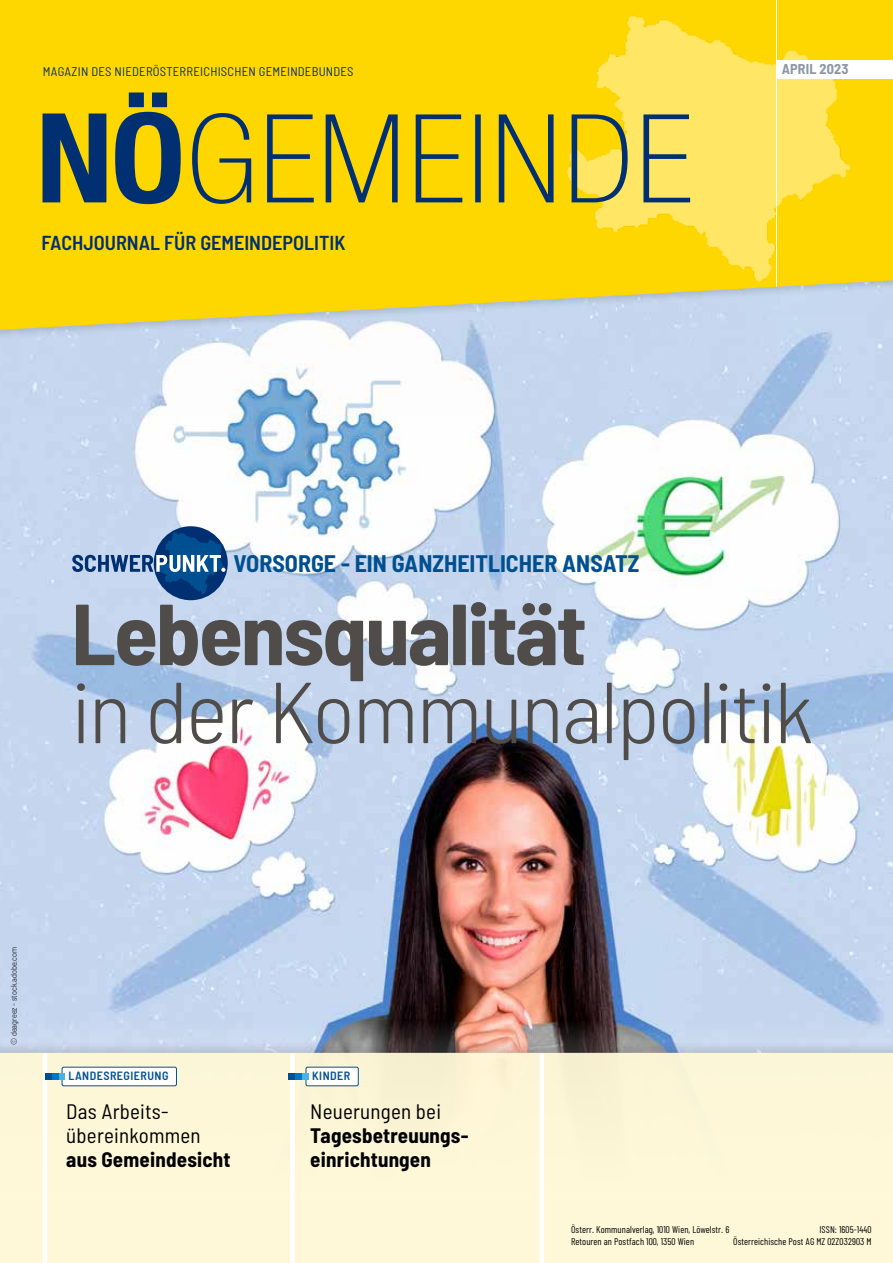
<style>
.page{position:relative;width:893px;height:1263px;background:#fff}
.page>*{position:absolute;margin:0;border:0;box-sizing:border-box;transform-origin:0 0}
.t1{font:300 semi-condensed 86.4px "Barlow";letter-spacing:-.025em;color:#4f4c4a;scale:1.04 1}
.t2{font:700 semi-condensed 86.4px "Barlow";letter-spacing:-.025em;color:#4f4c4a;scale:1.04 1}
.t3{font:700 semi-condensed 24px "Barlow";color:#005091}
.t4{font:700 semi-condensed 21px/24px "Barlow";letter-spacing:.01em;color:#000}
.t5{font:semi-condensed 21px/24px "Barlow";letter-spacing:.01em;color:#000}
.t6{font:600 semi-condensed 20.25px "Barlow";color:#003072}
.t7{font:700 semi-condensed 14.25px "Barlow";letter-spacing:.01em;color:#8d97a5}
.t8{font:semi-condensed 12.6px "Barlow";letter-spacing:.02em;color:#003072}
.t9{font:600 semi-condensed 12px "Barlow";letter-spacing:.04em;color:#005091}
.t10{font:9.75px/11.7px "Barlow Condensed";letter-spacing:.01em;color:#000;text-align:right}
.t11{font:300 semi-condensed 8.25px "Barlow";color:#000}
</style>
<div class="page">
<div style="left:0;top:0;width:776px;height:416px;background:#ffd700"></div>
<div style="left:856px;top:0;width:37px;height:315px;background:#ffd700"></div>
<img style="left:594px;top:0;width:262px;height:279px">
<svg style="left:43px;top:92px;width:138px;height:112px"></svg>
<svg style="left:192px;top:113px;width:498px;height:91px"></svg>
<div style="left:0;top:279px;width:893px;height:984px;background:#000;opacity:.15"></div>
<div style="left:0;top:1039px;width:893px;height:224px;background:#000;opacity:.15"></div>
<div style="left:0;top:1053px;width:893px;height:210px;background:#fff8d7"></div>
<div style="left:290px;top:1053px;width:5px;height:210px;background:#fff"></div>
<hr style="left:43px;top:1053px;width:4px;height:210px;background:#fff">
<hr style="left:540px;top:1053px;width:4px;height:210px;background:#fff">
<div style="left:776px;top:60px;width:117px;height:19px;background:#fff"></div>
<div style="left:62px;top:1067px;width:114px;height:19px;background:#fff;border-radius:2px"></div>
<div style="left:62px;top:1067px;width:115px;height:19px;border:1px solid #005091;border-radius:2px"></div>
<svg style="left:45px;top:1073px;width:20px;height:6px"></svg>
<div style="left:306px;top:1067px;width:52px;height:19px;background:#fff;border-radius:2px"></div>
<div style="left:306px;top:1067px;width:53px;height:19px;border:1px solid #005091;border-radius:2px"></div>
<svg style="left:289px;top:1073px;width:20px;height:6px"></svg>
<div style="left:154px;top:526px;width:74px;height:74px;background:#003072;border-radius:50%"></div>
<svg style="left:72px;top:532px;width:154px;height:62px"></svg>
<p class="t8" style="left:43px;top:63px;width:312px">MAGAZIN DES NIEDERÖSTERREICHISCHEN GEMEINDEBUNDES</p>
<h3 class="t6" style="left:41px;top:230px;width:306px">FACHJOURNAL FÜR GEMEINDEPOLITIK</h3>
<h3 class="t7" style="left:782px;top:60px;width:68px">APRIL 2023</h3>
<h2 class="t3" style="left:234px;top:548px;width:407px">VORSORGE - EIN GANZHEITLICHER ANSATZ</h2>
<h1 class="t2" style="left:71px;top:580px;width:497px">Lebensqualität</h1>
<h1 class="t1" style="left:71px;top:658px;width:716px">in der Kommunalpolitik</h1>
<p class="t11" style="left:9px;top:1045px;width:99px;rotate:-90deg">© deagreez - stock.adobe.com</p>
<p class="t9" style="left:68px;top:1068px;width:102px">LANDESREGIERUNG</p>
<h3 class="t5" style="left:66px;top:1099px;width:136px">Das Arbeits&shy;übereinkommen</h3>
<h3 class="t4" style="left:66px;top:1147px;width:166px">aus Gemeindesicht</h3>
<p class="t9" style="left:312px;top:1068px;width:39px">KINDER</p>
<h3 class="t5" style="left:310px;top:1099px;width:132px">Neuerungen bei</h3>
<h3 class="t4" style="left:310px;top:1123px;width:160px">Tagesbetreuungs&shy;einrichtungen</h3>
<p class="t10" style="left:571px;top:1223px;width:160px;text-align:left">Österr. Kommunalverlag, 1010 Wien, Löwelstr. 6<br>Retouren an Postfach 100, 1350 Wien</p>
<p class="t10" style="left:733px;top:1223px;width:140px">ISSN: 1605-1440<br>Österreichische Post AG MZ 02Z032903 M</p>
</div>
